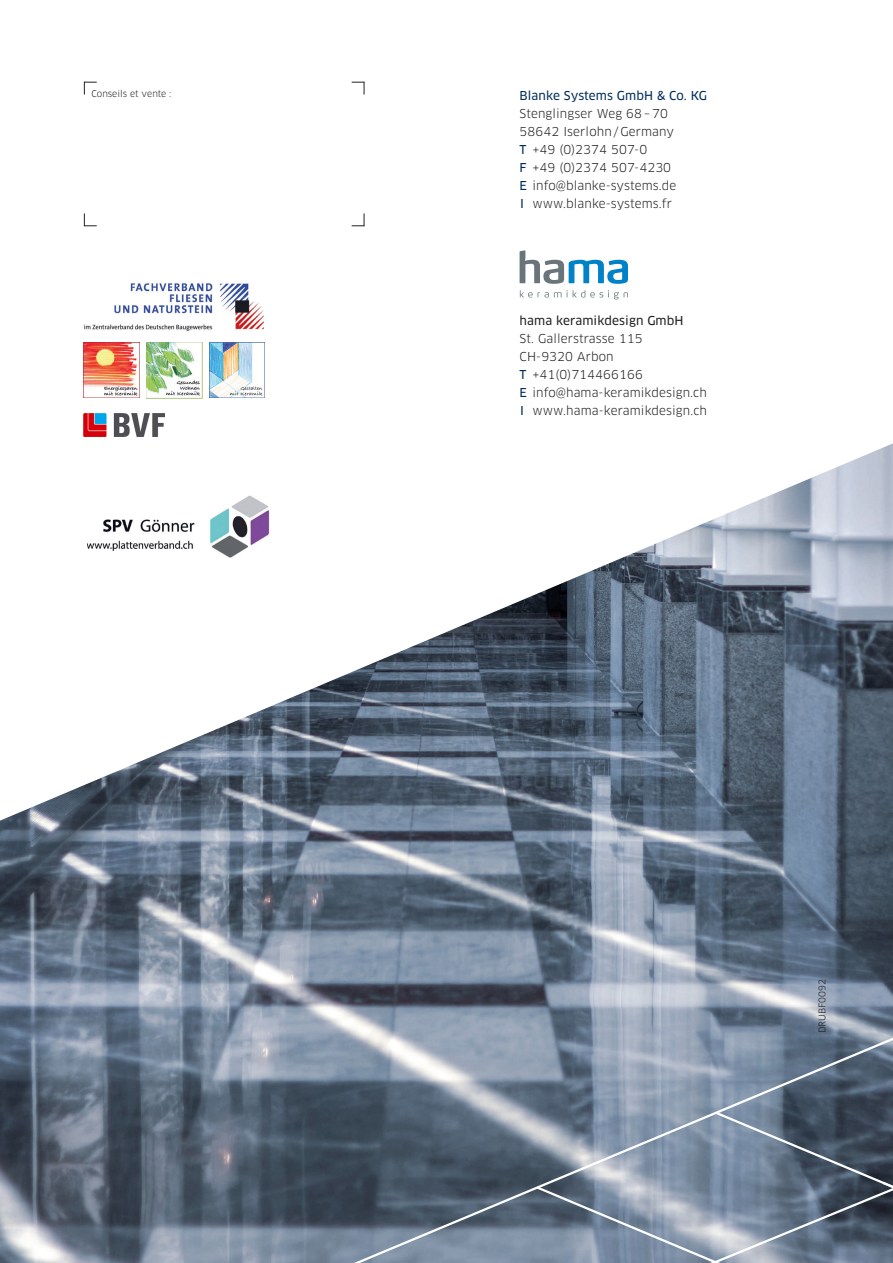
<style>
.page{position:relative;width:893px;height:1263px;background:#fff}
.page>*{position:absolute;margin:0;border:0;box-sizing:border-box;transform-origin:0 0}
.t1{font:12px/18px "Clan OT";letter-spacing:.01em;color:#231f20}
.t2{font:12px "Clan OT News";letter-spacing:.01em;color:#002d5a}
.t3{font:12px "Clan OT News";letter-spacing:.01em;color:#231f20}
.t4{font:9px "Clan OT";color:#231f20}
.s1{font-family:"Clan OT News";color:#002d5a}
</style>
<div class="page">
<img style="left:0;top:443px;width:893px;height:820px">
<svg style="left:312px;top:1034px;width:581px;height:229px;background:#6e7c8d"></svg>
<svg style="left:526px;top:1110px;width:367px;height:153px;background:#758395"></svg>
<img style="left:84px;top:283px;width:180px;height:48px">
<img style="left:84px;top:342px;width:55px;height:56px">
<img style="left:146px;top:342px;width:56px;height:56px">
<img style="left:209px;top:342px;width:55px;height:56px">
<svg style="left:84px;top:82px;width:13px;height:13px"></svg>
<svg style="left:84px;top:213px;width:13px;height:13px"></svg>
<svg style="left:352px;top:82px;width:13px;height:13px"></svg>
<svg style="left:352px;top:213px;width:13px;height:13px"></svg>
<svg style="left:520px;top:250px;width:108px;height:34px"></svg>
<svg style="left:520px;top:290px;width:41px;height:7px"></svg>
<svg style="left:567px;top:290px;width:61px;height:9px"></svg>
<img style="left:87px;top:494px;width:184px;height:65px">
<img style="left:84px;top:414px;width:81px;height:23px">
<p class="t4" style="left:91px;top:88px;width:82px">Conseils et vente :</p>
<p class="t2" style="left:520px;top:89px;width:189px">Blanke Systems GmbH &amp; Co. KG</p>
<p class="t1" style="left:520px;top:105px;width:158px">Stenglingser Weg 68–70<br>58642 Iserlohn/Germany<br><span class="s1">T</span> +49 (0)2374 507-0<br><span class="s1">F</span> +49 (0)2374 507-4230<br><span class="s1">E</span> info@blanke-systems.de<br><span class="s1">I</span> www.blanke-systems.fr</p>
<p class="t3" style="left:520px;top:314px;width:165px">hama keramikdesign GmbH</p>
<p class="t1" style="left:520px;top:330px;width:189px">St. Gallerstrasse 115<br>CH-9320 Arbon<br><span class="s1">T</span> +41(0)714466166<br><span class="s1">E</span> info@hama-keramikdesign.ch<br><span class="s1">I</span> www.hama-keramikdesign.ch</p>
<p class="t4" style="left:817px;top:1033px;width:56px;rotate:-90deg">DRUBF0092</p>
</div>
